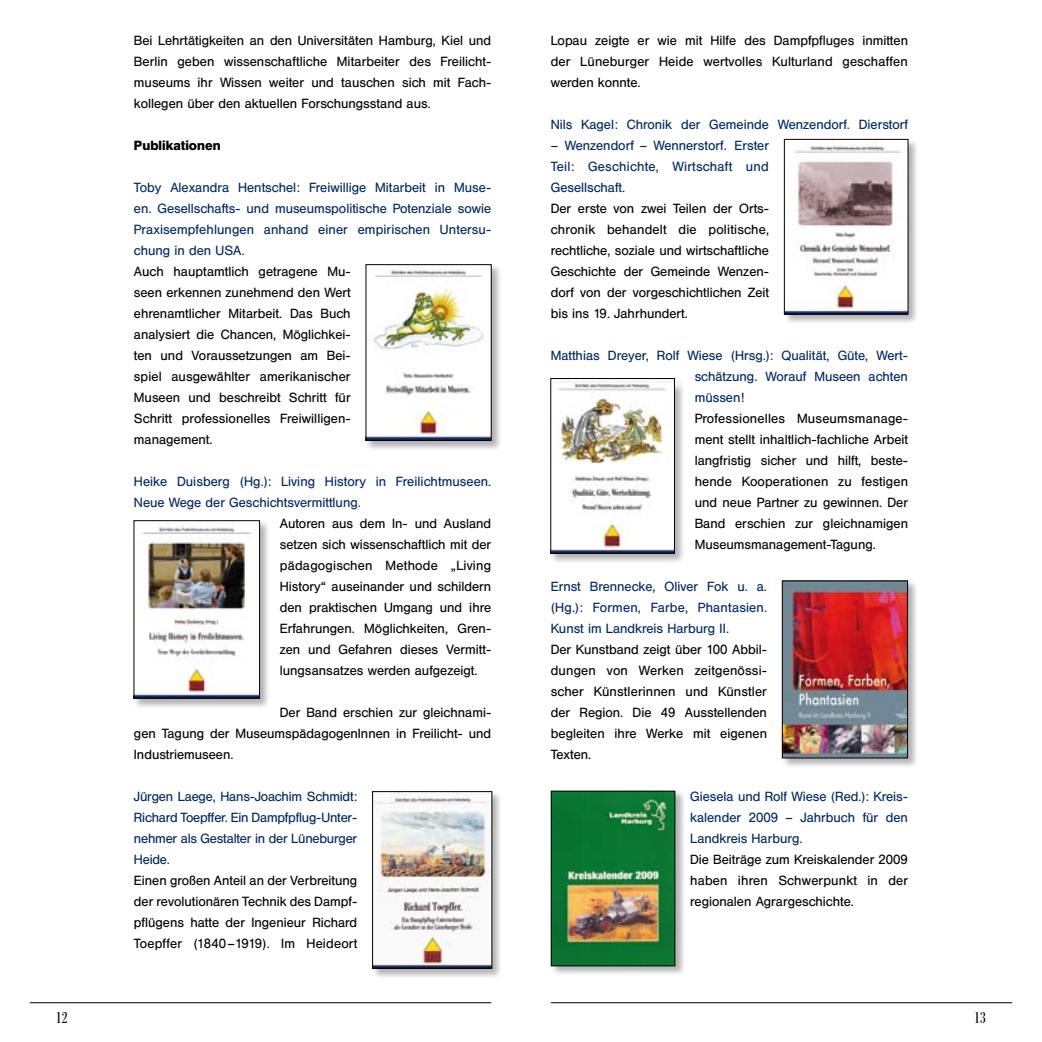
<style>
.page{position:relative;width:1042px;height:1042px;background:#fff}
.page>*{position:absolute;margin:0;border:0;box-sizing:border-box;transform-origin:0 0}
.t1{font:15.75px "Bodoni Bert Con BQ";color:#000}
.t2{font:13.12px/21px "Helvetica BQ";color:#000;text-align:justify}
.t3{font:13.12px/21px "Helvetica BQ";color:#00285e;text-align:justify}
.t4{font:600 13.12px "Helvetica BQ";color:#000}
</style>
<div class="page">
<hr style="left:551px;top:1002px;width:461px;height:1px;background:#000">
<hr style="left:30px;top:1002px;width:461px;height:1px;background:#000">
<div style="left:364px;top:262px;width:139px;height:190px;background:#000;opacity:.3"></div>
<img style="left:367px;top:266px;width:123px;height:173px">
<div style="left:365px;top:264px;width:127px;height:177px;border:1px solid #000"></div>
<div style="left:132px;top:518px;width:140px;height:192px;background:#000;opacity:.3"></div>
<img style="left:135px;top:522px;width:123px;height:174px">
<div style="left:133px;top:520px;width:127px;height:178px;border:1px solid #000"></div>
<div style="left:370px;top:789px;width:134px;height:191px;background:#000;opacity:.3"></div>
<img style="left:374px;top:793px;width:116px;height:174px">
<div style="left:372px;top:791px;width:120px;height:178px;border:1px solid #000"></div>
<div style="left:782px;top:137px;width:137px;height:189px;background:#000;opacity:.3"></div>
<img style="left:786px;top:141px;width:120px;height:171px">
<div style="left:784px;top:139px;width:124px;height:175px;border:1px solid #000"></div>
<div style="left:548px;top:376px;width:138px;height:189px;background:#000;opacity:.3"></div>
<img style="left:552px;top:384px;width:121px;height:168px">
<div style="left:550px;top:378px;width:125px;height:176px;border:1px solid #000"></div>
<div style="left:780px;top:579px;width:139px;height:191px;background:#000;opacity:.3"></div>
<img style="left:784px;top:582px;width:122px;height:174px">
<div style="left:782px;top:580px;width:126px;height:178px;border:1px solid #000"></div>
<div style="left:549px;top:789px;width:138px;height:189px;background:#000;opacity:.3"></div>
<img style="left:553px;top:792px;width:120px;height:172px">
<div style="left:551px;top:790px;width:124px;height:176px;border:1px solid #000"></div>
<p class="t2" style="left:134px;top:30px;width:359px">Bei Lehrtätigkeiten an den Universitäten Hamburg, Kiel und Berlin geben wissenschaftliche Mitarbeiter des Freilicht&shy;museums ihr Wissen weiter und tauschen sich mit Fach&shy;kollegen über den aktuellen Forschungsstand aus.</p>
<p class="t4" style="left:134px;top:137px;width:88px">Publikationen</p>
<p class="t3" style="left:134px;top:177px;width:359px">Toby Alexandra Hentschel: Freiwillige Mitarbeit in Muse&shy;en. Gesellschafts- und museumspolitische Potenziale sowie Praxisempfehlungen anhand einer empirischen Untersu&shy;chung in den USA.</p>
<p class="t2" style="left:134px;top:261px;width:218px">Auch hauptamtlich getragene Mu&shy;seen erkennen zunehmend den Wert ehrenamtlicher Mitarbeit. Das Buch analysiert die Chancen, Möglichkei&shy;ten und Voraussetzungen am Bei&shy;spiel ausgewählter amerikanischer Museen und beschreibt Schritt für Schritt professionelles Freiwilligen&shy;management.</p>
<p class="t3" style="left:134px;top:471px;width:359px">Heike Duisberg (Hg.): Living History in Freilichtmuseen.<br>Neue Wege der Geschichtsvermittlung.</p>
<p class="t2" style="left:280px;top:513px;width:213px">Autoren aus dem In- und Ausland setzen sich wissenschaftlich mit der pädagogischen Methode „Living History“ auseinander und schildern den praktischen Umgang und ihre Erfahrungen. Möglichkeiten, Gren&shy;zen und Gefahren dieses Vermitt&shy;lungsansatzes werden aufgezeigt.</p>
<p class="t2" style="left:134px;top:702px;width:359px;text-indent:146px">Der Band erschien zur gleichnami&shy;gen Tagung der MuseumspädagogenInnen in Freilicht- und Industriemuseen.</p>
<p class="t3" style="left:134px;top:786px;width:225px">Jürgen Laege, Hans-Joachim Schmidt:<br>Richard Toepffer. Ein Dampfpflug-Unter&shy;nehmer als Gestalter in der Lüneburger Heide.</p>
<p class="t2" style="left:134px;top:870px;width:225px">Einen großen Anteil an der Verbreitung der revolutionären Technik des Dampf&shy;pflügens hatte der Ingenieur Richard Toepffer (1840–1919). Im Heideort</p>
<p class="t2" style="left:551px;top:30px;width:359px">Lopau zeigte er wie mit Hilfe des Dampfpfluges inmitten der Lüneburger Heide wertvolles Kulturland geschaffen werden konnte.</p>
<p class="t3" style="left:551px;top:114px;width:359px">Nils Kagel: Chronik der Gemeinde Wenzendorf. Dierstorf</p>
<p class="t3" style="left:551px;top:135px;width:220px">– Wenzendorf – Wennerstorf. Erster Teil: Geschichte, Wirtschaft und Gesellschaft.</p>
<p class="t2" style="left:551px;top:198px;width:220px">Der erste von zwei Teilen der Orts&shy;chronik behandelt die politische, rechtliche, soziale und wirtschaftliche Geschichte der Gemeinde Wenzen&shy;dorf von der vorgeschichtlichen Zeit bis ins 19. Jahrhundert.</p>
<p class="t3" style="left:695px;top:345px;width:215px;text-indent:-144px">Matthias Dreyer, Rolf Wiese (Hrsg.): Qualität, Güte, Wert&shy;schätzung. Worauf Museen achten müssen!</p>
<p class="t2" style="left:695px;top:408px;width:215px">Professionelles Museumsmanage&shy;ment stellt inhaltlich-fachliche Arbeit langfristig sicher und hilft, beste&shy;hende Kooperationen zu festigen und neue Partner zu gewinnen. Der Band erschien zur gleichnamigen Museumsmanagement-Tagung.</p>
<p class="t3" style="left:551px;top:576px;width:218px">Ernst Brennecke, Oliver Fok u. a. (Hg.): Formen, Farbe, Phantasien.<br>Kunst im Landkreis Harburg II.</p>
<p class="t2" style="left:551px;top:639px;width:218px">Der Kunstband zeigt über 100 Abbil&shy;dungen von Werken zeitgenössi&shy;scher Künstlerinnen und Künstler der Region. Die 49 Ausstellenden begleiten ihre Werke mit eigenen Texten.</p>
<p class="t3" style="left:690px;top:786px;width:219px">Giesela und Rolf Wiese (Red.): Kreis&shy;kalender 2009 – Jahrbuch für den Landkreis Harburg.</p>
<p class="t2" style="left:690px;top:849px;width:219px">Die Beiträge zum Kreiskalender 2009 haben ihren Schwerpunkt in der regionalen Agrargeschichte.</p>
<p class="t1" style="left:56px;top:1008px;width:13px">12</p>
<p class="t1" style="left:974px;top:1008px;width:12px">13</p>
</div>
